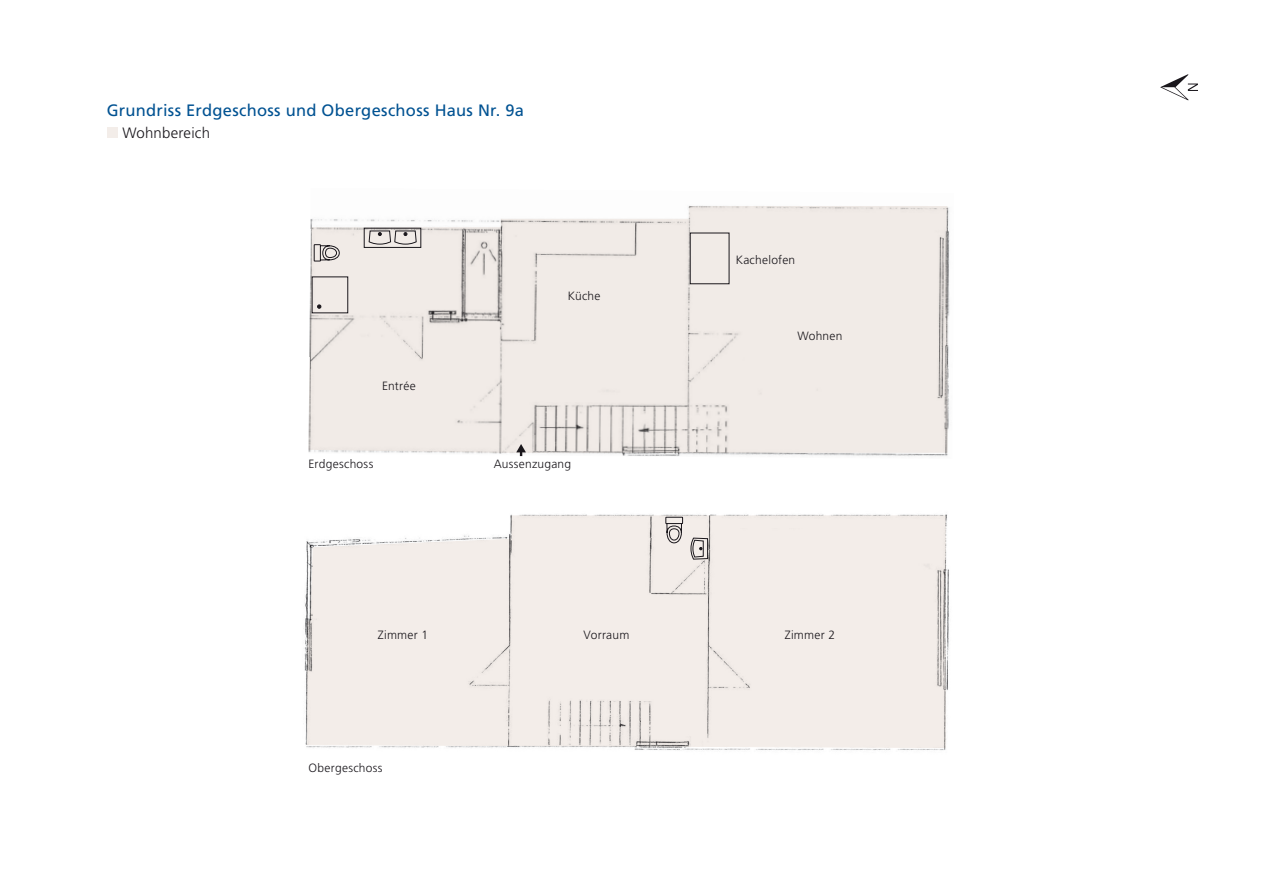
<style>
.page{position:relative;width:1263px;height:893px;background:#fff}
.page>*{position:absolute;margin:0;border:0;box-sizing:border-box;transform-origin:0 0}
.t1{font:16.5px "Frutiger LT Std";letter-spacing:.015em;color:#005292}
.t2{font:300 15px "Frutiger LT Std";letter-spacing:.01em;color:#1a171c}
.t3{font:300 12px "Frutiger LT Std";letter-spacing:.025em;color:#1a171c}
</style>
<div class="page">
<div style="left:107px;top:127px;width:10px;height:11px;background:#f3ede9"></div>
<svg style="left:1160px;top:74px;width:38px;height:26px"></svg>
<svg style="left:308px;top:206px;width:640px;height:247px;background:#ede7e4"></svg>
<svg style="left:314px;top:244px;width:26px;height:17px"></svg>
<svg style="left:317px;top:305px;width:4px;height:3px"></svg>
<svg style="left:369px;top:231px;width:47px;height:15px"></svg>
<div style="left:364px;top:228px;width:57px;height:20px;border:1px solid #1a171c"></div>
<div style="left:690px;top:233px;width:39px;height:51px;border:1px solid #1a171c"></div>
<img style="left:303px;top:514px;width:646px;height:236px">
<svg style="left:307px;top:515px;width:639px;height:233px;background:#f1ebe7"></svg>
<svg style="left:691px;top:538px;width:17px;height:21px"></svg>
<svg style="left:665px;top:517px;width:18px;height:26px"></svg>
<svg style="left:516px;top:444px;width:10px;height:12px"></svg>
<h1 class="t1" style="left:107px;top:100px;width:419px">Grundriss Erdgeschoss und Obergeschoss Haus Nr. 9a</h1>
<p class="t2" style="left:122px;top:124px;width:89px">Wohnbereich</p>
<p class="t3" style="left:382px;top:379px;width:35px">Entrée</p>
<p class="t3" style="left:568px;top:289px;width:34px">Küche</p>
<p class="t3" style="left:308px;top:457px;width:66px">Erdgeschoss</p>
<p class="t3" style="left:494px;top:457px;width:79px">Aussenzugang</p>
<p class="t3" style="left:736px;top:253px;width:61px">Kachelofen</p>
<p class="t3" style="left:797px;top:329px;width:47px">Wohnen</p>
<p class="t3" style="left:378px;top:628px;width:52px">Zimmer 1</p>
<p class="t3" style="left:584px;top:628px;width:47px">Vorraum</p>
<p class="t3" style="left:785px;top:628px;width:52px">Zimmer 2</p>
<p class="t3" style="left:308px;top:761px;width:76px">Obergeschoss</p>
</div>
